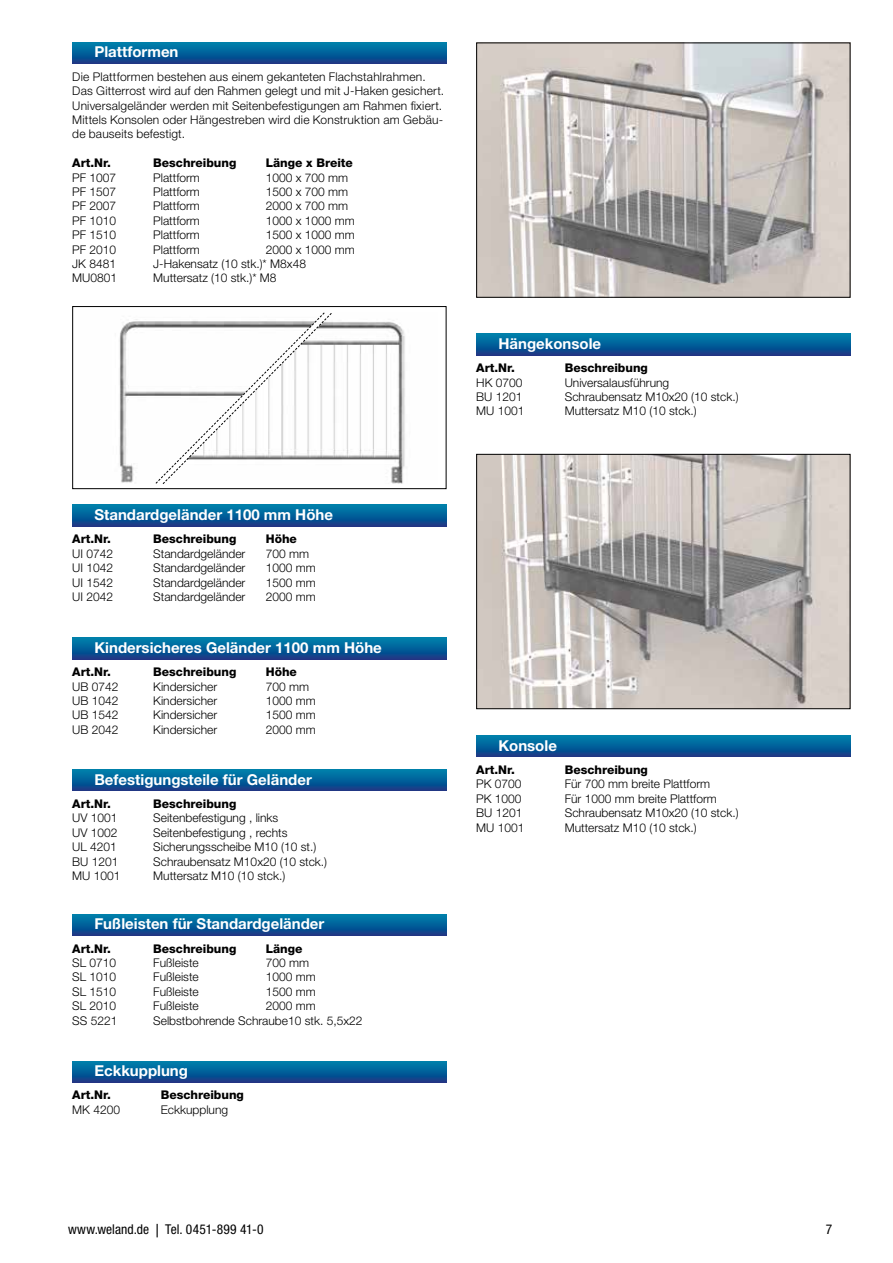
<style>
.page{position:relative;width:893px;height:1263px;background:#fff}
.page>*{position:absolute;margin:0;border:0;box-sizing:border-box;transform-origin:0 0}
.t1{font:700 15px "Helvetica Neue LT Std";color:#fff}
.t2{font:condensed 13.5px "Helvetica Neue LT Std";letter-spacing:.005em;color:#000}
.t3{font:300 12px/14.4px "Helvetica Neue LT Std";color:#000}
.t4{font:800 12px "Helvetica Neue LT Std";color:#000}
.s1{font-family:"Lino Letter Std";font-weight:500;font-stretch:normal}
</style>
<div class="page">
<svg style="left:72px;top:43px;width:374px;height:21px;background:#065c98"></svg>
<div style="left:72px;top:306px;width:374px;height:183px;border:1px solid #000"></div>
<svg style="left:72px;top:505px;width:374px;height:21px;background:#055e99"></svg>
<svg style="left:72px;top:638px;width:374px;height:21px;background:#055e98"></svg>
<svg style="left:72px;top:914px;width:374px;height:21px;background:#045f99"></svg>
<svg style="left:72px;top:1061px;width:374px;height:21px;background:#055e99"></svg>
<img style="left:478px;top:45px;width:370px;height:251px">
<div style="left:476px;top:43px;width:374px;height:255px;border:1px solid #000"></div>
<svg style="left:476px;top:334px;width:374px;height:21px;background:#055e98"></svg>
<img style="left:478px;top:456px;width:370px;height:251px">
<div style="left:476px;top:454px;width:374px;height:255px;border:1px solid #000"></div>
<svg style="left:476px;top:736px;width:374px;height:21px;background:#055d98"></svg>
<img style="left:119px;top:325px;width:6px;height:158px">
<svg style="left:72px;top:770px;width:374px;height:21px;background:#055d98"></svg>
<img style="left:381px;top:322px;width:24px;height:162px">
<svg style="left:125px;top:312px;width:256px;height:172px"></svg>
<p class="t1" style="left:94px;top:43px;width:86px">Plattformen</p>
<p class="t3" style="left:72px;top:69px;width:373px">Die Plattformen bestehen aus einem gekanteten Flachstahlrahmen.<br>Das Gitterrost wird auf den Rahmen gelegt und mit J-Haken gesichert.<br>Universalgeländer werden mit Seitenbefestigungen am Rahmen fixiert.<br>Mittels Konsolen oder Hängestreben wird die Konstruktion am Gebäu&shy;de bauseits befestigt.</p>
<p class="t4" style="left:72px;top:156px;width:40px">Art.Nr.</p>
<p class="t4" style="left:153px;top:156px;width:85px">Beschreibung</p>
<p class="t4" style="left:266px;top:156px;width:89px">Länge x Breite</p>
<p class="t3" style="left:72px;top:170px;width:46px">PF 1007</p>
<p class="t3" style="left:153px;top:170px;width:48px">Plattform</p>
<p class="t3" style="left:266px;top:170px;width:84px">1000 x 700 mm</p>
<p class="t3" style="left:72px;top:184px;width:46px">PF 1507</p>
<p class="t3" style="left:153px;top:184px;width:48px">Plattform</p>
<p class="t3" style="left:266px;top:184px;width:84px">1500 x 700 mm</p>
<p class="t3" style="left:72px;top:199px;width:46px">PF 2007</p>
<p class="t3" style="left:153px;top:199px;width:48px">Plattform</p>
<p class="t3" style="left:266px;top:199px;width:84px">2000 x 700 mm</p>
<p class="t3" style="left:72px;top:213px;width:46px">PF 1010</p>
<p class="t3" style="left:153px;top:213px;width:48px">Plattform</p>
<p class="t3" style="left:266px;top:213px;width:91px">1000 x 1000 mm</p>
<p class="t3" style="left:72px;top:228px;width:46px">PF 1510</p>
<p class="t3" style="left:153px;top:228px;width:48px">Plattform</p>
<p class="t3" style="left:266px;top:228px;width:91px">1500 x 1000 mm</p>
<p class="t3" style="left:72px;top:242px;width:46px">PF 2010</p>
<p class="t3" style="left:153px;top:242px;width:48px">Plattform</p>
<p class="t3" style="left:266px;top:242px;width:91px">2000 x 1000 mm</p>
<p class="t3" style="left:72px;top:256px;width:45px">JK 8481</p>
<p class="t3" style="left:153px;top:256px;width:154px">J-Hakensatz (10 stk.)* M8x48</p>
<p class="t3" style="left:72px;top:271px;width:46px">MU0801</p>
<p class="t3" style="left:153px;top:271px;width:125px">Muttersatz (10 stk.)* M8</p>
<p class="t1" style="left:498px;top:334px;width:104px">Hängekonsole</p>
<p class="t4" style="left:476px;top:361px;width:40px">Art.Nr.</p>
<p class="t4" style="left:565px;top:361px;width:85px">Beschreibung</p>
<p class="t3" style="left:476px;top:375px;width:48px">HK 0700</p>
<p class="t3" style="left:565px;top:375px;width:106px">Universalausführung</p>
<p class="t3" style="left:476px;top:389px;width:48px">BU 1201</p>
<p class="t3" style="left:565px;top:389px;width:175px">Schraubensatz M10x20 (10 stck.)</p>
<p class="t3" style="left:476px;top:404px;width:50px">MU 1001</p>
<p class="t3" style="left:565px;top:404px;width:134px">Muttersatz M10 (10 stck.)</p>
<p class="t1" style="left:94px;top:505px;width:240px">Standardgeländer 1100 mm Höhe</p>
<p class="t4" style="left:72px;top:532px;width:40px">Art.Nr.</p>
<p class="t4" style="left:153px;top:532px;width:85px">Beschreibung</p>
<p class="t4" style="left:266px;top:532px;width:33px">Höhe</p>
<p class="t3" style="left:72px;top:546px;width:42px">UI 0742</p>
<p class="t3" style="left:153px;top:546px;width:94px">Standardgeländer</p>
<p class="t3" style="left:266px;top:546px;width:45px">700 mm</p>
<p class="t3" style="left:72px;top:560px;width:42px">UI 1042</p>
<p class="t3" style="left:153px;top:560px;width:94px">Standardgeländer</p>
<p class="t3" style="left:266px;top:560px;width:52px">1000 mm</p>
<p class="t3" style="left:72px;top:575px;width:42px">UI 1542</p>
<p class="t3" style="left:153px;top:575px;width:94px">Standardgeländer</p>
<p class="t3" style="left:266px;top:575px;width:52px">1500 mm</p>
<p class="t3" style="left:72px;top:589px;width:42px">UI 2042</p>
<p class="t3" style="left:153px;top:589px;width:94px">Standardgeländer</p>
<p class="t3" style="left:266px;top:589px;width:52px">2000 mm</p>
<p class="t1" style="left:94px;top:638px;width:289px">Kindersicheres Geländer 1100 mm Höhe</p>
<p class="t4" style="left:72px;top:665px;width:40px">Art.Nr.</p>
<p class="t4" style="left:153px;top:665px;width:85px">Beschreibung</p>
<p class="t4" style="left:266px;top:665px;width:33px">Höhe</p>
<p class="t3" style="left:72px;top:679px;width:48px">UB 0742</p>
<p class="t3" style="left:153px;top:679px;width:66px">Kindersicher</p>
<p class="t3" style="left:266px;top:679px;width:45px">700 mm</p>
<p class="t3" style="left:72px;top:693px;width:48px">UB 1042</p>
<p class="t3" style="left:153px;top:693px;width:66px">Kindersicher</p>
<p class="t3" style="left:266px;top:693px;width:52px">1000 mm</p>
<p class="t3" style="left:72px;top:708px;width:48px">UB 1542</p>
<p class="t3" style="left:153px;top:708px;width:66px">Kindersicher</p>
<p class="t3" style="left:266px;top:708px;width:52px">1500 mm</p>
<p class="t3" style="left:72px;top:722px;width:48px">UB 2042</p>
<p class="t3" style="left:153px;top:722px;width:66px">Kindersicher</p>
<p class="t3" style="left:266px;top:722px;width:52px">2000 mm</p>
<p class="t1" style="left:94px;top:770px;width:219px">Befestigungsteile für Geländer</p>
<p class="t4" style="left:72px;top:797px;width:40px">Art.Nr.</p>
<p class="t4" style="left:153px;top:797px;width:85px">Beschreibung</p>
<p class="t3" style="left:72px;top:811px;width:47px">UV 1001</p>
<p class="t3" style="left:153px;top:811px;width:127px">Seitenbefestigung , links</p>
<p class="t3" style="left:72px;top:825px;width:47px">UV 1002</p>
<p class="t3" style="left:153px;top:825px;width:136px">Seitenbefestigung , rechts</p>
<p class="t3" style="left:72px;top:839px;width:46px">UL 4201</p>
<p class="t3" style="left:153px;top:839px;width:164px">Sicherungsscheibe M10 (10 st.)</p>
<p class="t3" style="left:72px;top:854px;width:48px">BU 1201</p>
<p class="t3" style="left:153px;top:854px;width:175px">Schraubensatz M10x20 (10 stck.)</p>
<p class="t3" style="left:72px;top:868px;width:50px">MU 1001</p>
<p class="t3" style="left:153px;top:868px;width:134px">Muttersatz M10 (10 stck.)</p>
<p class="t1" style="left:94px;top:915px;width:231px">Fußleisten für Standardgeländer</p>
<p class="t4" style="left:72px;top:941px;width:40px">Art.Nr.</p>
<p class="t4" style="left:153px;top:941px;width:85px">Beschreibung</p>
<p class="t4" style="left:266px;top:941px;width:38px">Länge</p>
<p class="t3" style="left:72px;top:955px;width:46px">SL 0710</p>
<p class="t3" style="left:153px;top:955px;width:47px">Fußleiste</p>
<p class="t3" style="left:266px;top:955px;width:45px">700 mm</p>
<p class="t3" style="left:72px;top:970px;width:46px">SL 1010</p>
<p class="t3" style="left:153px;top:970px;width:47px">Fußleiste</p>
<p class="t3" style="left:266px;top:970px;width:52px">1000 mm</p>
<p class="t3" style="left:72px;top:984px;width:46px">SL 1510</p>
<p class="t3" style="left:153px;top:984px;width:47px">Fußleiste</p>
<p class="t3" style="left:266px;top:984px;width:52px">1500 mm</p>
<p class="t3" style="left:72px;top:998px;width:46px">SL 2010</p>
<p class="t3" style="left:153px;top:998px;width:47px">Fußleiste</p>
<p class="t3" style="left:266px;top:998px;width:52px">2000 mm</p>
<p class="t3" style="left:72px;top:1013px;width:47px">SS 5221</p>
<p class="t3" style="left:153px;top:1013px;width:211px">Selbstbohrende Schraube10 stk. 5,5x22</p>
<p class="t1" style="left:94px;top:1061px;width:95px">Eckkupplung</p>
<p class="t4" style="left:72px;top:1088px;width:40px">Art.Nr.</p>
<p class="t4" style="left:161px;top:1088px;width:85px">Beschreibung</p>
<p class="t3" style="left:72px;top:1102px;width:49px">MK 4200</p>
<p class="t3" style="left:161px;top:1102px;width:69px">Eckkupplung</p>
<p class="t1" style="left:498px;top:736px;width:60px">Konsole</p>
<p class="t4" style="left:476px;top:763px;width:40px">Art.Nr.</p>
<p class="t4" style="left:565px;top:763px;width:85px">Beschreibung</p>
<p class="t3" style="left:476px;top:777px;width:47px">PK 0700</p>
<p class="t3" style="left:565px;top:777px;width:147px">Für 700 mm breite Plattform</p>
<p class="t3" style="left:476px;top:791px;width:47px">PK 1000</p>
<p class="t3" style="left:565px;top:791px;width:154px">Für 1000 mm breite Plattform</p>
<p class="t3" style="left:476px;top:805px;width:48px">BU 1201</p>
<p class="t3" style="left:565px;top:805px;width:175px">Schraubensatz M10x20 (10 stck.)</p>
<p class="t3" style="left:476px;top:820px;width:50px">MU 1001</p>
<p class="t3" style="left:565px;top:820px;width:134px">Muttersatz M10 (10 stck.)</p>
<p class="t2" style="left:68px;top:1222px;width:197px">www.weland.de <span class="s1">|</span> Tel. 0451-899 41-0</p>
<p class="t2" style="left:826px;top:1222px;width:8px">7</p>
</div>
